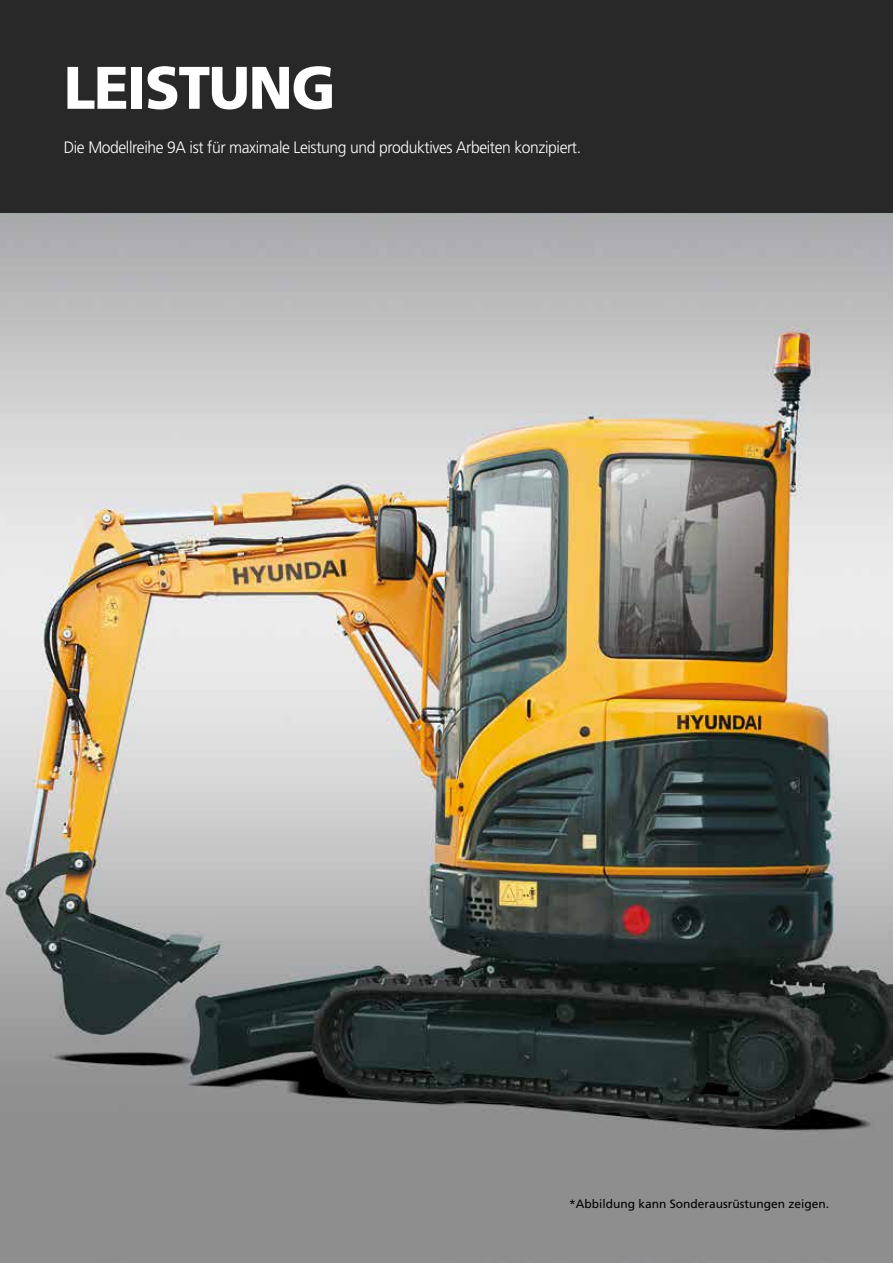
<style>
.page{position:relative;width:893px;height:1263px;background:#fff}
.page>*{position:absolute;margin:0;border:0;box-sizing:border-box;transform-origin:0 0}
.t1{font:900 60px "Frutiger LT Std";letter-spacing:-.025em;color:#fff;scale:.95 1}
.t2{font:300 16.5px "Frutiger LT Std";letter-spacing:-.025em;color:#fff;scale:.95 1}
.t3{font:12px "Frutiger LT Std";color:#000}
</style>
<div class="page">
<img style="left:0;top:213px;width:893px;height:1050px">
<div style="left:0;top:0;width:893px;height:213px;background:#282829"></div>
<h1 class="t1" style="left:64px;top:52px;width:288px">LEISTUNG</h1>
<p class="t2" style="left:64px;top:138px;width:546px">Die Modellreihe 9A ist für maximale Leistung und produktives Arbeiten konzipiert.</p>
<p class="t3" style="left:569px;top:1197px;width:262px">*Abbildung kann Sonderausrüstungen zeigen.</p>
</div>
